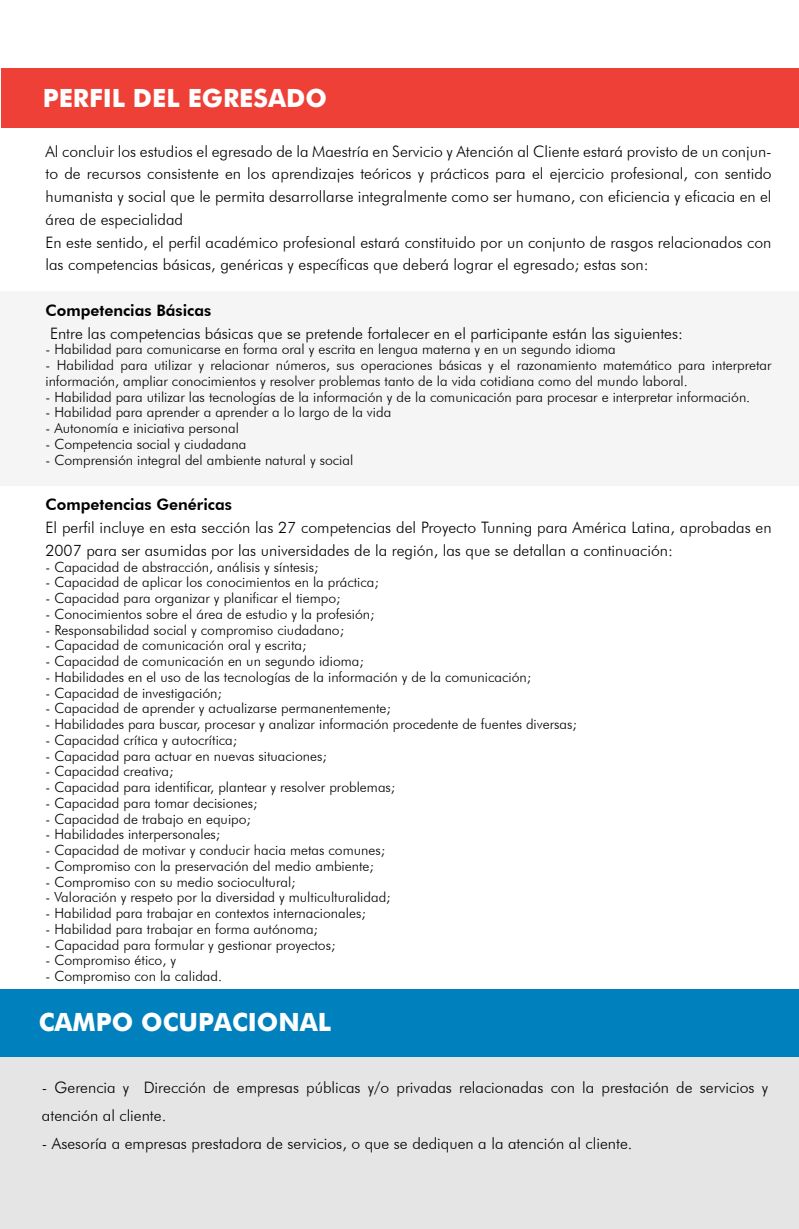
<style>
.page{position:relative;width:799px;height:1229px;background:#fff}
.page>*{position:absolute;margin:0;border:0;box-sizing:border-box;transform-origin:0 0}
.t1{font:700 25.03px "Futura";color:#fff}
.t2{font:300 15.75px/22.8px "Futura BT";color:#000}
.t3{font:800 15.75px "Futura BT";color:#000}
.t4{font:300 14px/15.8px "Futura BT";color:#000}
</style>
<div class="page">
<div style="left:0;top:291px;width:798px;height:194px;background:#f5f5f5"></div>
<div style="left:0;top:1007px;width:798px;height:222px;background:#e5e5e5"></div>
<div style="left:1px;top:68px;width:797px;height:60px;background:#ee4036"></div>
<div style="left:0;top:989px;width:798px;height:67px;background:#0080bc"></div>
<h1 class="t1" style="left:43px;top:79px;width:285px">PERFIL DEL EGRESADO</h1>
<p class="t2" style="left:45px;top:140px;width:727px">Al concluir los estudios el egresado de la Maestría en Servicio y Atención al Cliente estará provisto de un conjun&shy;to de recursos consistente en los aprendizajes teóricos y prácticos para el ejercicio profesional, con sentido humanista y social que le permita desarrollarse integralmente como ser humano, con eficiencia y eficacia en el área de especialidad<br>En este sentido, el perfil académico profesional estará constituido por un conjunto de rasgos relacionados con las competencias básicas, genéricas y específicas que deberá lograr el egresado; estas son:</p>
<p class="t3" style="left:45px;top:301px;width:167px">Competencias Básicas</p>
<p class="t2" style="left:50px;top:322px;width:634px">Entre las competencias básicas que se pretende fortalecer en el participante están las siguientes:</p>
<p class="t4" style="left:45px;top:341px;width:571px">- Habilidad para comunicarse en forma oral y escrita en lengua materna y en un segundo idioma</p>
<p class="t4" style="left:45px;top:357px;width:727px">- Habilidad para utilizar y relacionar números, sus operaciones básicas y el razonamiento matemático para interpretar información, ampliar conocimientos y resolver problemas tanto de la vida cotidiana como del mundo laboral.</p>
<p class="t4" style="left:45px;top:389px;width:706px">- Habilidad para utilizar las tecnologías de la información y de la comunicación para procesar e interpretar información.</p>
<p class="t4" style="left:45px;top:404px;width:347px">- Habilidad para aprender a aprender a lo largo de la vida</p>
<p class="t4" style="left:45px;top:420px;width:195px">- Autonomía e iniciativa personal</p>
<p class="t4" style="left:45px;top:436px;width:202px">- Competencia social y ciudadana</p>
<p class="t4" style="left:45px;top:452px;width:309px">- Comprensión integral del ambiente natural y social</p>
<p class="t3" style="left:45px;top:495px;width:188px">Competencias Genéricas</p>
<p class="t2" style="left:45px;top:516px;width:727px">El perfil incluye en esta sección las 27 competencias del Proyecto Tunning para América Latina, aprobadas en<br>2007 para ser asumidas por las universidades de la región, las que se detallan a continuación:</p>
<p class="t4" style="left:45px;top:558px;width:274px">- Capacidad de abstracción, análisis y síntesis;</p>
<p class="t4" style="left:45px;top:574px;width:335px">- Capacidad de aplicar los conocimientos en la práctica;</p>
<p class="t4" style="left:45px;top:590px;width:296px">- Capacidad para organizar y planificar el tiempo;</p>
<p class="t4" style="left:45px;top:606px;width:330px">- Conocimientos sobre el área de estudio y la profesión;</p>
<p class="t4" style="left:45px;top:621px;width:300px">- Responsabilidad social y compromiso ciudadano;</p>
<p class="t4" style="left:45px;top:637px;width:262px">- Capacidad de comunicación oral y escrita;</p>
<p class="t4" style="left:45px;top:653px;width:320px">- Capacidad de comunicación en un segundo idioma;</p>
<p class="t4" style="left:45px;top:669px;width:487px">- Habilidades en el uso de las tecnologías de la información y de la comunicación;</p>
<p class="t4" style="left:45px;top:684px;width:178px">- Capacidad de investigación;</p>
<p class="t4" style="left:45px;top:700px;width:347px">- Capacidad de aprender y actualizarse permanentemente;</p>
<p class="t4" style="left:45px;top:716px;width:532px">- Habilidades para buscar, procesar y analizar información procedente de fuentes diversas;</p>
<p class="t4" style="left:45px;top:732px;width:193px">- Capacidad crítica y autocrítica;</p>
<p class="t4" style="left:45px;top:747px;width:283px">- Capacidad para actuar en nuevas situaciones;</p>
<p class="t4" style="left:45px;top:763px;width:129px">- Capacidad creativa;</p>
<p class="t4" style="left:45px;top:779px;width:351px">- Capacidad para identificar, plantear y resolver problemas;</p>
<p class="t4" style="left:45px;top:795px;width:213px">- Capacidad para tomar decisiones;</p>
<p class="t4" style="left:45px;top:810px;width:207px">- Capacidad de trabajo en equipo;</p>
<p class="t4" style="left:45px;top:826px;width:176px">- Habilidades interpersonales;</p>
<p class="t4" style="left:45px;top:842px;width:341px">- Capacidad de motivar y conducir hacia metas comunes;</p>
<p class="t4" style="left:45px;top:858px;width:330px">- Compromiso con la preservación del medio ambiente;</p>
<p class="t4" style="left:45px;top:873px;width:251px">- Compromiso con su medio sociocultural;</p>
<p class="t4" style="left:45px;top:889px;width:346px">- Valoración y respeto por la diversidad y multiculturalidad;</p>
<p class="t4" style="left:45px;top:905px;width:321px">- Habilidad para trabajar en contextos internacionales;</p>
<p class="t4" style="left:45px;top:921px;width:274px">- Habilidad para trabajar en forma autónoma;</p>
<p class="t4" style="left:45px;top:936px;width:291px">- Capacidad para formular y gestionar proyectos;</p>
<p class="t4" style="left:45px;top:952px;width:132px">- Compromiso ético, y</p>
<p class="t4" style="left:45px;top:968px;width:178px">- Compromiso con la calidad.</p>
<h1 class="t1" style="left:39px;top:1004px;width:294px">CAMPO OCUPACIONAL</h1>
<p class="t2" style="left:42px;top:1073px;width:727px;line-height:28px">- Gerencia y Dirección de empresas públicas y/o privadas relacionadas con la prestación de servicios y atención al cliente.</p>
<p class="t2" style="left:42px;top:1132px;width:591px">- Asesoría a empresas prestadora de servicios, o que se dediquen a la atención al cliente.</p>
</div>
